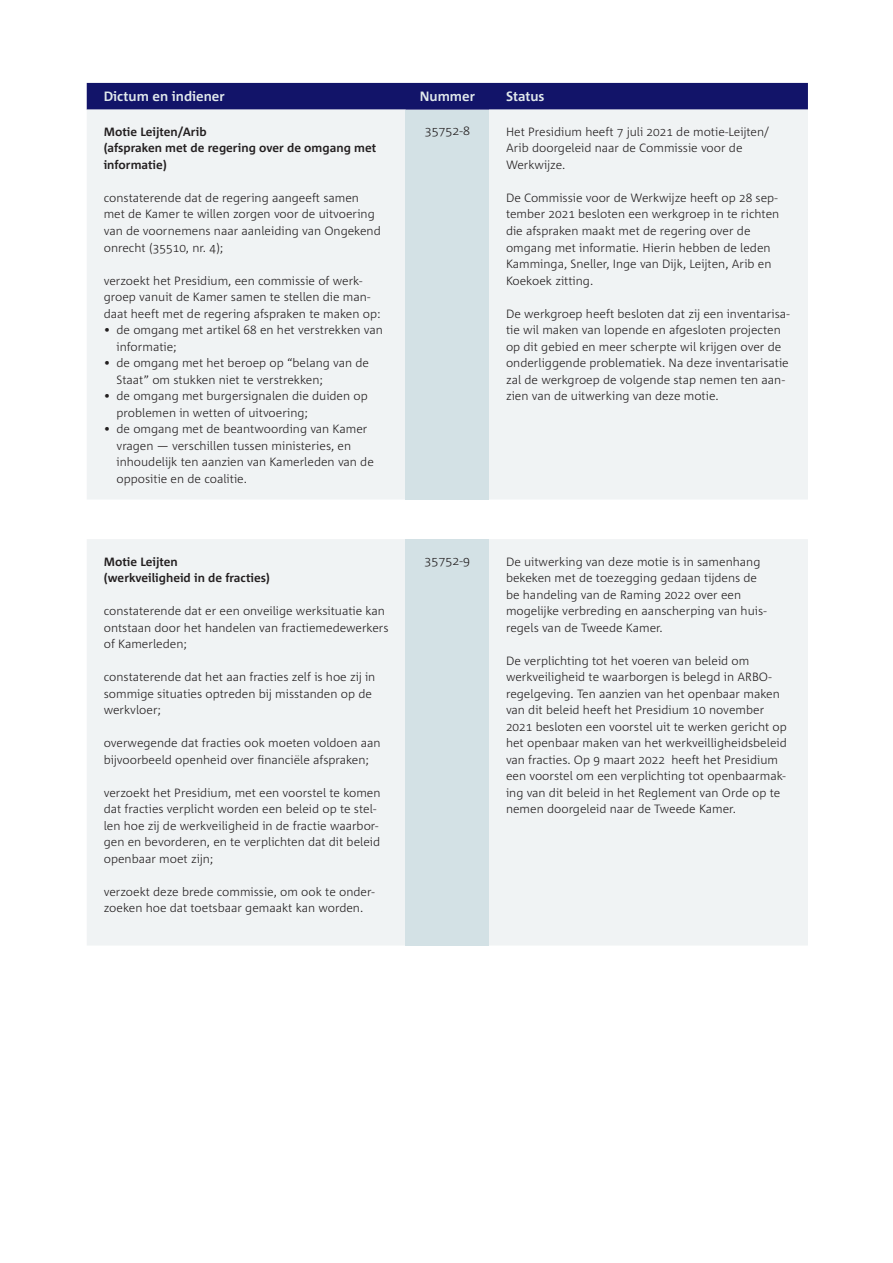
<style>
.page{position:relative;width:893px;height:1263px;background:#fff}
.page>*{position:absolute;margin:0;border:0;box-sizing:border-box;transform-origin:0 0}
.t1{font:700 13.5px "Corpid C1 s";color:#e1e9ec}
.t2{font:300 12px/16.5px "Corpid C1 s";color:#231f20}
.t3{font:700 12px/16.5px "Corpid C1 s";color:#231f20}
.t4{font:300 12px "Corpid C1 s";color:#231f20;scale:1.05 1}
</style>
<div class="page">
<div style="left:87px;top:83px;width:721px;height:27px;background:#121469"></div>
<div style="left:87px;top:110px;width:721px;height:389px;background:#f0f3f4"></div>
<div style="left:406px;top:110px;width:83px;height:389px;background:#d3e1e5"></div>
<div style="left:87px;top:539px;width:721px;height:406px;background:#f0f3f4"></div>
<div style="left:406px;top:539px;width:83px;height:406px;background:#d3e1e5"></div>
<p class="t1" style="left:104px;top:88px;width:123px">Dictum en indiener</p>
<p class="t1" style="left:420px;top:88px;width:57px">Nummer</p>
<p class="t1" style="left:506px;top:88px;width:40px">Status</p>
<p class="t3" style="left:104px;top:123px;width:274px">Motie Leijten/Arib<br>(afspraken met de regering over de omgang met informatie)</p>
<p class="t2" style="left:104px;top:189px;width:279px">constaterende dat de regering aangeeft samen met de Kamer te willen zorgen voor de uitvoering van de voornemens naar aanleiding van Ongekend onrecht (35510, nr. 4);</p>
<p class="t2" style="left:104px;top:272px;width:278px">verzoekt het Presidium, een commissie of werk&shy;groep vanuit de Kamer samen te stellen die man&shy;daat heeft met de regering afspraken te maken op:</p>
<p class="t2" style="left:117px;top:321px;width:268px;text-indent:-13px">• de omgang met artikel 68 en het verstrekken van informatie;</p>
<p class="t2" style="left:117px;top:354px;width:254px;text-indent:-13px">• de omgang met het beroep op “belang van de<br>Staat” om stukken niet te verstrekken;</p>
<p class="t2" style="left:117px;top:387px;width:253px;text-indent:-13px">• de omgang met burgersignalen die duiden op problemen in wetten of uitvoering;</p>
<p class="t2" style="left:117px;top:420px;width:259px;text-indent:-13px">• de omgang met de beantwoording van Kamer vragen — verschillen tussen ministeries, en inhoudelijk ten aanzien van Kamerleden van de oppositie en de coalitie.</p>
<p class="t4" style="left:425px;top:124px;width:45px">35752-8</p>
<p class="t2" style="left:506px;top:123px;width:264px">Het Presidium heeft 7 juli 2021 de motie-Leijten/<br>Arib doorgeleid naar de Commissie voor de<br>Werkwijze.</p>
<p class="t2" style="left:506px;top:189px;width:275px">De Commissie voor de Werkwijze heeft op 28 sep&shy;tember 2021 besloten een werkgroep in te richten die afspraken maakt met de regering over de omgang met informatie. Hierin hebben de leden Kamminga, Sneller, Inge van Dijk, Leijten, Arib en Koekoek zitting.</p>
<p class="t2" style="left:506px;top:305px;width:285px">De werkgroep heeft besloten dat zij een inventarisa&shy;tie wil maken van lopende en afgesloten projecten op dit gebied en meer scherpte wil krijgen over de onderliggende problematiek. Na deze inventarisatie zal de werkgroep de volgende stap nemen ten aan&shy;zien van de uitwerking van deze motie.</p>
<p class="t3" style="left:104px;top:553px;width:168px">Motie Leijten<br>(werkveiligheid in de fracties)</p>
<p class="t2" style="left:104px;top:602px;width:286px">constaterende dat er een onveilige werksituatie kan ontstaan door het handelen van fractiemedewerkers of Kamerleden;</p>
<p class="t2" style="left:104px;top:668px;width:273px">constaterende dat het aan fracties zelf is hoe zij in sommige situaties optreden bij misstanden op de werkvloer;</p>
<p class="t2" style="left:104px;top:734px;width:278px">overwegende dat fracties ook moeten voldoen aan bijvoorbeeld openheid over financiële afspraken;</p>
<p class="t2" style="left:104px;top:784px;width:278px">verzoekt het Presidium, met een voorstel te komen dat fracties verplicht worden een beleid op te stel&shy;len hoe zij de werkveiligheid in de fractie waarbor&shy;gen en bevorderen, en te verplichten dat dit beleid openbaar moet zijn;</p>
<p class="t2" style="left:104px;top:883px;width:272px">verzoekt deze brede commissie, om ook te onder&shy;zoeken hoe dat toetsbaar gemaakt kan worden.</p>
<p class="t4" style="left:425px;top:553px;width:45px">35752-9</p>
<p class="t2" style="left:506px;top:553px;width:262px">De uitwerking van deze motie is in samenhang bekeken met de toezegging gedaan tijdens de be handeling van de Raming 2022 over een mogelijke verbreding en aanscherping van huis&shy;regels van de Tweede Kamer.</p>
<p class="t2" style="left:506px;top:652px;width:282px">De verplichting tot het voeren van beleid om werkveiligheid te waarborgen is belegd in ARBO&shy;regelgeving. Ten aanzien van het openbaar maken van dit beleid heeft het Presidium 10 november 2021 besloten een voorstel uit te werken gericht op het openbaar maken van het werkveilligheidsbeleid van fracties. Op 9 maart 2022 heeft het Presidium een voorstel om een verplichting tot openbaarmak&shy;ing van dit beleid in het Reglement van Orde op te nemen doorgeleid naar de Tweede Kamer.</p>
</div>
